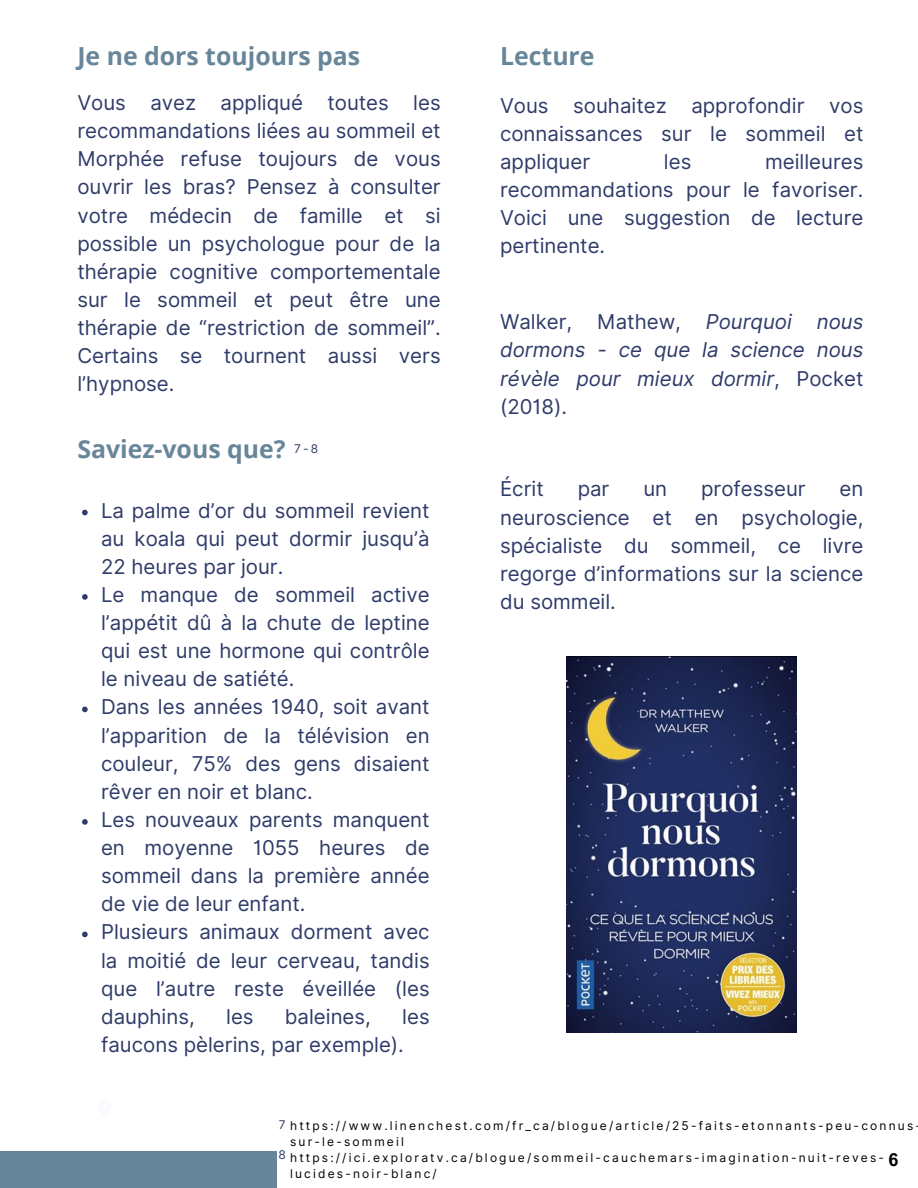
<style>
.page{position:relative;width:918px;height:1188px;background:#fff}
.page>*{position:absolute;margin:0;border:0;box-sizing:border-box;transform-origin:0 0}
.t1{font:700 24.9px "Open Sans";color:#68869a}
.t2{font:20.4px/28.2px "Inter";color:#2f3b69;text-align:justify}
.t3{font:italic 20.4px/28.2px "Inter";color:#2f3b69;text-align:justify}
.t4{font:700 18px "Arial MT Pro";color:#000}
.t5{font:12px/16px "Inter";letter-spacing:.18em;color:#000}
.t6{font:12px "Inter";color:#2f3b69}
.s1{font-style:normal}
.s2{color:#2f3b69}
</style>
<div class="page">
<div style="left:0;top:1152px;width:277px;height:36px;background:#68869a"></div>
<img style="left:567px;top:657px;width:229px;height:375px">
<svg style="left:82px;top:510px;width:6px;height:5px"></svg>
<svg style="left:82px;top:594px;width:6px;height:6px"></svg>
<svg style="left:82px;top:707px;width:6px;height:5px"></svg>
<svg style="left:82px;top:819px;width:6px;height:6px"></svg>
<svg style="left:82px;top:932px;width:6px;height:5px"></svg>
<h2 class="t1" style="left:77px;top:38px;width:284px">Je ne dors toujours pas</h2>
<h2 class="t2" style="left:77px;top:88px;width:365px">Vous avez appliqué toutes les recommandations liées au sommeil et Morphée refuse toujours de vous ouvrir les bras? Pensez à consulter votre médecin de famille et si possible un psychologue pour de la thérapie cognitive comportementale sur le sommeil et peut être une thérapie de “restriction de sommeil”.<br>Certains se tournent aussi vers l’hypnose.</h2>
<p class="t1" style="left:77px;top:432px;width:210px">Saviez-vous que?</p>
<p class="t2" style="left:101px;top:496px;width:330px">La palme d’or du sommeil revient au koala qui peut dormir jusqu’à 22 heures par jour.</p>
<p class="t2" style="left:101px;top:580px;width:330px">Le manque de sommeil active l’appétit dû à la chute de leptine qui est une hormone qui contrôle le niveau de satiété.</p>
<p class="t2" style="left:101px;top:693px;width:330px">Dans les années 1940, soit avant l’apparition de la télévision en couleur, 75% des gens disaient rêver en noir et blanc.</p>
<p class="t2" style="left:101px;top:805px;width:330px">Les nouveaux parents manquent en moyenne 1055 heures de sommeil dans la première année de vie de leur enfant.</p>
<h2 class="t2" style="left:101px;top:918px;width:330px">Plusieurs animaux dorment avec la moitié de leur cerveau, tandis que l’autre reste éveillée (les dauphins,</h2>
<p class="t6" style="left:294px;top:442px;width:26px">7-8</p>
<h2 class="t2" style="left:226px;top:1002px;width:29px">les</h2>
<h2 class="t2" style="left:285px;top:1002px;width:88px">baleines,</h2>
<h2 class="t2" style="left:101px;top:1002px;width:330px;text-indent:301px">les faucons pèlerins, par exemple).</h2>
<p class="t1" style="left:500px;top:38px;width:96px">Lecture</p>
<p class="t2" style="left:500px;top:91px;width:365px">Vous souhaitez approfondir vos connaissances sur le sommeil et appliquer</p>
<p class="t2" style="left:500px;top:148px;width:365px;text-indent:265px">meilleures recommandations pour le favoriser.<br>Voici une suggestion de lecture pertinente.</p>
<p class="t2" style="left:664px;top:148px;width:29px">les</p>
<p class="t3" style="left:500px;top:308px;width:365px"><span class="s1">Walker, Mathew,</span> Pourquoi nous dormons - ce que la science nous révèle pour mieux dormir<span class="s1">, Pocket (2018).</span></p>
<p class="t2" style="left:500px;top:475px;width:45px">Écrit</p>
<p class="t2" style="left:578px;top:475px;width:33px">par</p>
<p class="t2" style="left:643px;top:475px;width:25px">un</p>
<p class="t2" style="left:701px;top:475px;width:106px">professeur</p>
<p class="t2" style="left:500px;top:475px;width:365px;text-indent:340px">en neuroscience et en psychologie, spécialiste du sommeil, ce livre regorge d’informations sur la science du sommeil.</p>
<h2 class="t5" style="left:279px;top:1117px;width:636px"><span class="s2">7</span> https://www.linenchest.com/fr_ca/blogue/article/25-faits-etonnants-peu-connus</h2>
<h1 class="t5" style="left:290px;top:1133px;width:115px">sur-le-sommeil</h1>
<p class="t5" style="left:290px;top:1149px;width:595px">https://ici.exploratv.ca/blogue/sommeil-cauchemars-imagination-nuit-reves&shy;lucides-noir-blanc/</p>
<p class="t6" style="left:278px;top:1148px;width:9px">8</p>
<h1 class="t4" style="left:888px;top:1153px;width:12px">6</h1>
</div>
